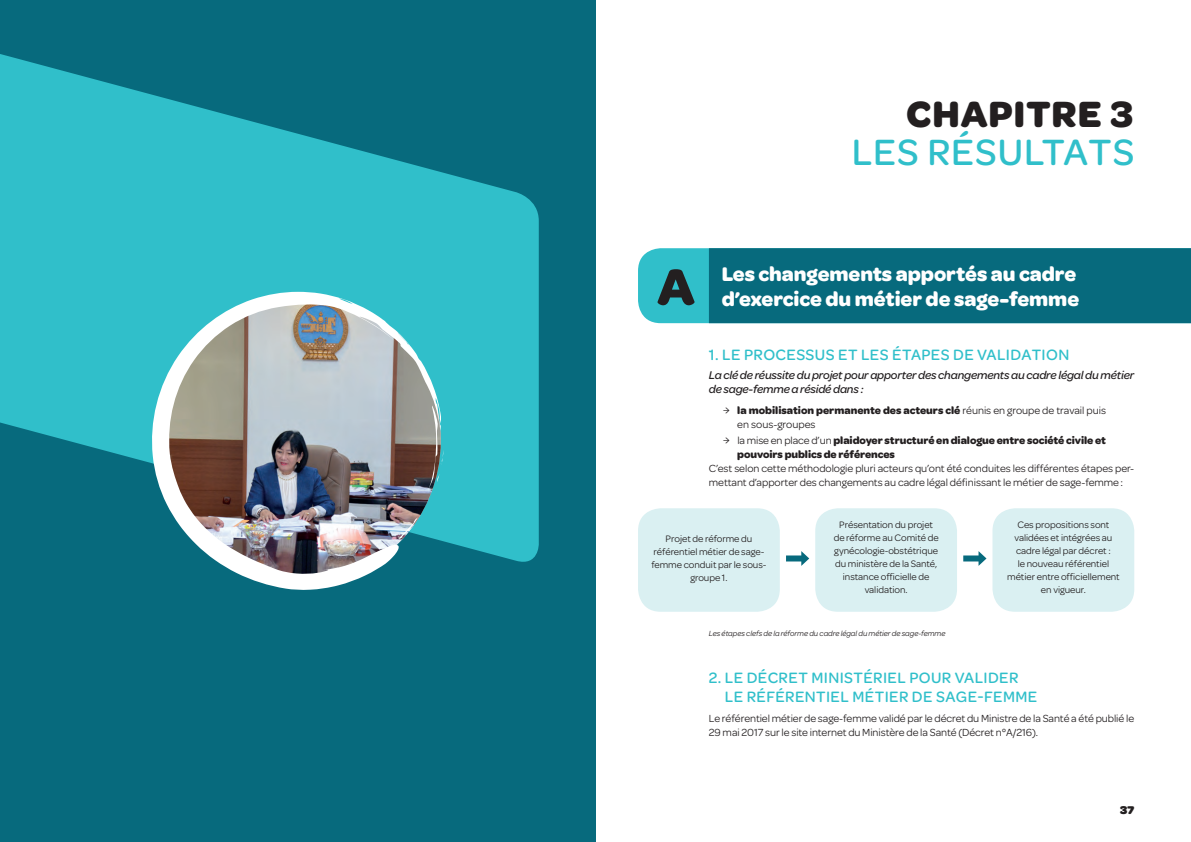
<style>
.page{position:relative;width:1191px;height:842px;background:#fff}
.page>*{position:absolute;margin:0;border:0;box-sizing:border-box;transform-origin:0 0}
.t1{font:700 54.6px "Omnes";color:#231f20}
.t2{font:500 39px "Omnes";letter-spacing:.025em;color:#30bfca}
.t3{font:700 39px "Omnes";letter-spacing:.025em;color:#231f20}
.t4{font:700 21px/25.2px "Omnes";letter-spacing:-.005em;color:#fff}
.t5{font:500 16px/19.2px "Omnes";letter-spacing:.025em;color:#30bfca}
.t6{font:italic 500 12px/14px "Omnes";letter-spacing:-.015em;color:#231f20}
.t7{font:900 12px "Omnes";color:#231f20}
.t8{font:11px/14px "Omnes";letter-spacing:-.005em;color:#231f20}
.t9{font:700 11px/14px "Omnes";letter-spacing:-.005em;color:#231f20}
.t10{font:10px/13px "Omnes";letter-spacing:-.005em;color:#231f20;text-align:center}
.t11{font:italic 8px "Omnes";letter-spacing:-.005em;color:#231f20}
.s1{font-weight:700}
.s2{font-weight:400}
</style>
<div class="page">
<div style="left:0;top:0;width:595px;height:842px;background:#076a7d"></div>
<svg style="left:0;top:54px;width:539px;height:508px;fill:#30bfca"></svg>
<svg style="left:441px;top:405px;width:2px;height:87px"></svg>
<img style="left:149px;top:292px;width:292px;height:298px">
<svg style="left:398px;top:332px;width:10px;height:12px"></svg>
<div style="left:638px;top:248px;width:71px;height:75px;background:#30bfca"></div>
<div style="left:709px;top:248px;width:482px;height:75px;background:#076a7d"></div>
<div style="left:638px;top:508px;width:142px;height:104px;background:#daf0f2;border-radius:23px"></div>
<div style="left:815px;top:508px;width:142px;height:104px;background:#daf0f2;border-radius:23px"></div>
<div style="left:992px;top:508px;width:142px;height:104px;background:#daf0f2;border-radius:23px"></div>
<div style="left:786px;top:555px;width:18px;height:6px;background:#076a7d"></div>
<svg style="left:801px;top:551px;width:8px;height:15px"></svg>
<div style="left:963px;top:555px;width:18px;height:6px;background:#076a7d"></div>
<svg style="left:978px;top:551px;width:8px;height:15px"></svg>
<h2 class="t3" style="left:906px;top:85px;width:229px">CHAPITRE 3</h2>
<h2 class="t2" style="left:851px;top:125px;width:284px">LES RÉSULTATS</h2>
<h1 class="t1" style="left:657px;top:246px;width:39px">A</h1>
<h3 class="t4" style="left:721px;top:260px;width:359px">Les changements apportés au cadre d’exercice du métier de sage-femme</h3>
<h3 class="t5" style="left:709px;top:344px;width:362px">1. LE PROCESSUS ET LES ÉTAPES DE VALIDATION</h3>
<p class="t6" style="left:709px;top:368px;width:427px">La clé de réussite du projet pour apporter des changements au cadre légal du métier de sage-femme a résidé dans :</p>
<p class="t8" style="left:737px;top:403px;width:370px;text-indent:-14px">Ѕ <span class="s1">la mobilisation permanente des acteurs clé</span> réunis en groupe de travail puis en sous-groupes</p>
<p class="t9" style="left:737px;top:432px;width:370px;text-indent:-14px"><span class="s2">Ѕ la mise en place d’un</span> plaidoyer structuré en dialogue entre société civile et pouvoirs publics de références</p>
<p class="t8" style="left:709px;top:460px;width:427px">C’est selon cette méthodologie pluri acteurs qu’ont été conduites les différentes étapes per&shy;mettant d’apporter des changements au cadre légal définissant le métier de sage-femme :</p>
<p class="t10" style="left:833px;top:518px;width:106px">Présentation du projet de réforme au Comité de gynécologie-obstétrique du ministère de la Santé, instance officielle de validation.</p>
<p class="t10" style="left:1007px;top:518px;width:114px">Ces propositions sont validées et intégrées au cadre légal par décret :<br>le nouveau référentiel métier entre officiellement en vigueur.</p>
<p class="t11" style="left:709px;top:628px;width:238px">Les étapes clefs de la réforme du cadre légal du métier de sage-femme</p>
<h3 class="t5" style="left:725px;top:667px;width:314px;text-indent:-16px">2. LE DÉCRET MINISTÉRIEL POUR VALIDER<br>LE RÉFÉRENTIEL MÉTIER DE SAGE-FEMME</h3>
<p class="t8" style="left:709px;top:711px;width:427px">Le référentiel métier de sage-femme validé par le décret du Ministre de la Santé a été publié le<br>29 mai 2017 sur le site internet du Ministère de la Santé (Décret n°A/216).</p>
<p class="t10" style="left:651px;top:532px;width:117px">Projet de réforme du référentiel métier de sage&shy;femme conduit par le sous&shy;groupe 1.</p>
<p class="t7" style="left:1120px;top:800px;width:16px">37</p>
</div>
